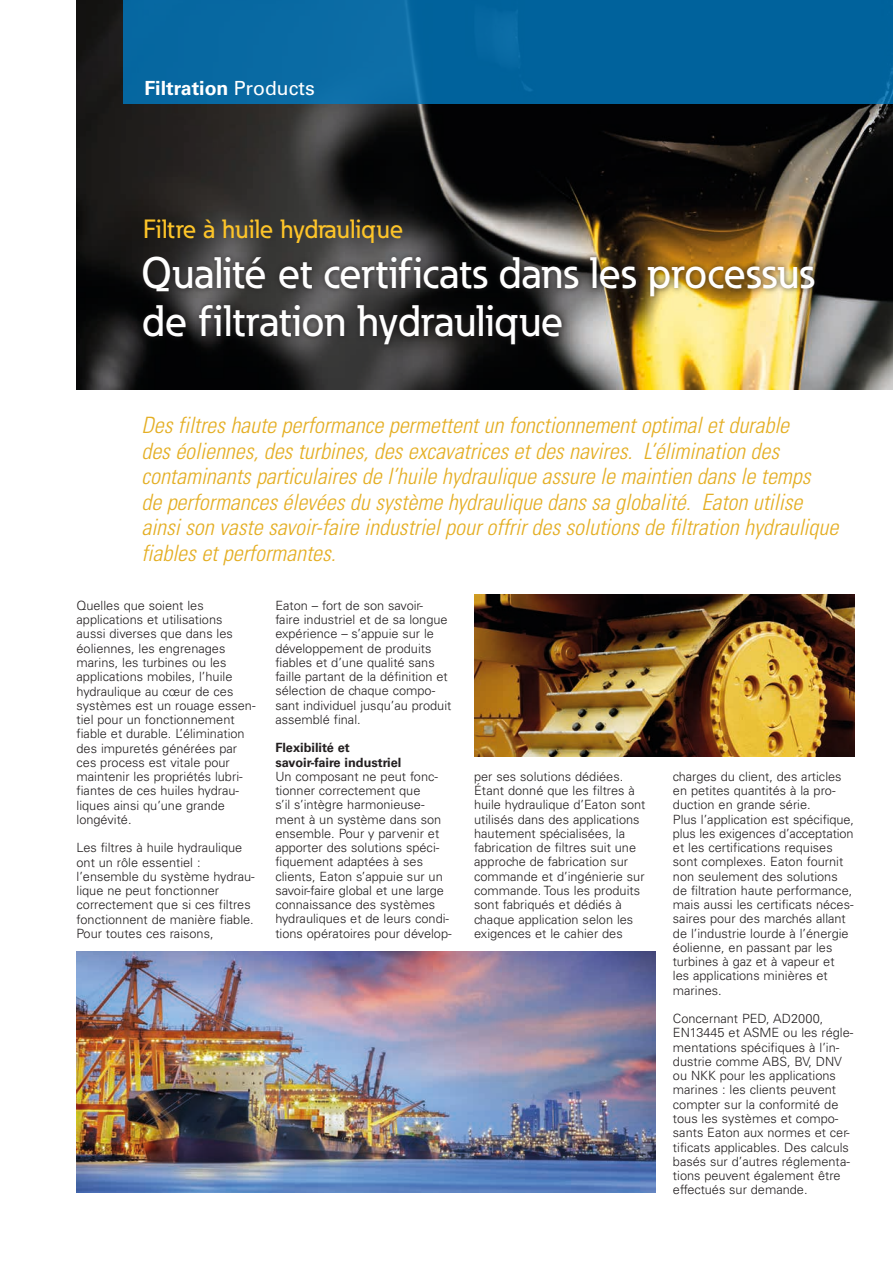
<style>
.page{position:relative;width:893px;height:1263px;background:#fff}
.page>*{position:absolute;margin:0;border:0;box-sizing:border-box;transform-origin:0 0}
.t1{font:500 43.5px/48px "Eaton";color:#fff}
.t2{font:500 26.1px "Eaton";color:#fdc429}
.t3{font:italic 300 condensed 22.5px/25.5px "Univers LT Std";letter-spacing:-.005em;color:#e4ae23}
.t4{font:700 19.5px "Univers LT Std";color:#fff}
.t5{font:300 12.75px/14.2px "Univers LT Std";color:#231f20}
.t6{font:700 12.75px/14.2px "Univers LT Std";color:#231f20}
.s1{font-weight:400}
</style>
<div class="page">
<img style="left:76px;top:0;width:817px;height:389px">
<div style="left:123px;top:0;width:770px;height:104px;background:#00629c"></div>
<img style="left:76px;top:951px;width:580px;height:242px">
<img style="left:474px;top:595px;width:381px;height:161px">
<div style="left:137px;top:251px;width:683px;height:100px;background:#231f20;opacity:.75"></div>
<h3 class="t4" style="left:144px;top:76px;width:172px">Filtration <span class="s1">Products</span></h3>
<h2 class="t2" style="left:143px;top:213px;width:262px">Filtre à huile hydraulique</h2>
<h1 class="t1" style="left:141px;top:249px;width:674px">Qualité et certificats dans les processus de filtration hydraulique</h1>
<p class="t3" style="left:141px;top:413px;width:698px">Des filtres haute performance permettent un fonctionnement optimal et durable<br>des éoliennes, des turbines, des excavatrices et des navires. L’élimination des contaminants particulaires de l’huile hydraulique assure le maintien dans le temps<br>de performances élevées du système hydraulique dans sa globalité. Eaton utilise ainsi son vaste savoir-faire industriel pour offrir des solutions de filtration hydraulique fiables et performantes.</p>
<p class="t5" style="left:77px;top:598px;width:181px">Quelles que soient les applications et utilisations<br>aussi diverses que dans les éoliennes, les engrenages marins, les turbines ou les applications mobiles, l’huile hydraulique au cœur de ces systèmes est un rouage essen&shy;tiel pour un fonctionnement fiable et durable. L’élimination des impuretés générées par ces process est vitale pour maintenir les propriétés lubri&shy;fiantes de ces huiles hydrau&shy;liques ainsi qu’une grande longévité.</p>
<p class="t5" style="left:77px;top:841px;width:180px">Les filtres à huile hydraulique ont un rôle essentiel : l’ensemble du système hydrau&shy;lique ne peut fonctionner correctement que si ces filtres fonctionnent de manière fiable.<br>Pour toutes ces raisons,</p>
<p class="t5" style="left:275px;top:598px;width:178px">Eaton – fort de son savoir-<br>faire industriel et de sa longue expérience – s’appuie sur le développement de produits fiables et d’une qualité sans faille partant de la définition et sélection de chaque compo&shy;sant individuel jusqu’au produit assemblé final.</p>
<p class="t6" style="left:275px;top:741px;width:128px">Flexibilité et savoir-faire industriel</p>
<p class="t5" style="left:275px;top:769px;width:178px">Un composant ne peut fonc&shy;tionner correctement que<br>s’il s’intègre harmonieuse&shy;ment à un système dans son ensemble. Pour y parvenir et apporter des solutions spéci&shy;fiquement adaptées à ses clients, Eaton s’appuie sur un savoir-faire global et une large connaissance des systèmes hydrauliques et de leurs condi&shy;tions opératoires pour dévelop-</p>
<p class="t5" style="left:474px;top:769px;width:173px">per ses solutions dédiées.<br>Étant donné que les filtres à huile hydraulique d’Eaton sont utilisés dans des applications hautement spécialisées, la fabrication de filtres suit une approche de fabrication sur commande et d’ingénierie sur commande. Tous les produits sont fabriqués et dédiés à chaque application selon les exigences et le cahier des</p>
<p class="t5" style="left:673px;top:769px;width:183px">charges du client, des articles en petites quantités à la pro&shy;duction en grande série.<br>Plus l’application est spécifique, plus les exigences d’acceptation et les certifications requises sont complexes. Eaton fournit non seulement des solutions de filtration haute performance, mais aussi les certificats néces&shy;saires pour des marchés allant de l’industrie lourde à l’énergie éolienne, en passant par les turbines à gaz et à vapeur et les applications minières et marines.</p>
<p class="t5" style="left:673px;top:1011px;width:182px">Concernant PED, AD2000,<br>EN13445 et ASME ou les régle&shy;mentations spécifiques à l’in&shy;dustrie comme ABS, BV, DNV ou NKK pour les applications marines : les clients peuvent compter sur la conformité de tous les systèmes et compo&shy;sants Eaton aux normes et cer&shy;tificats applicables. Des calculs basés sur d’autres réglementa&shy;tions peuvent également être effectués sur demande.</p>
</div>
